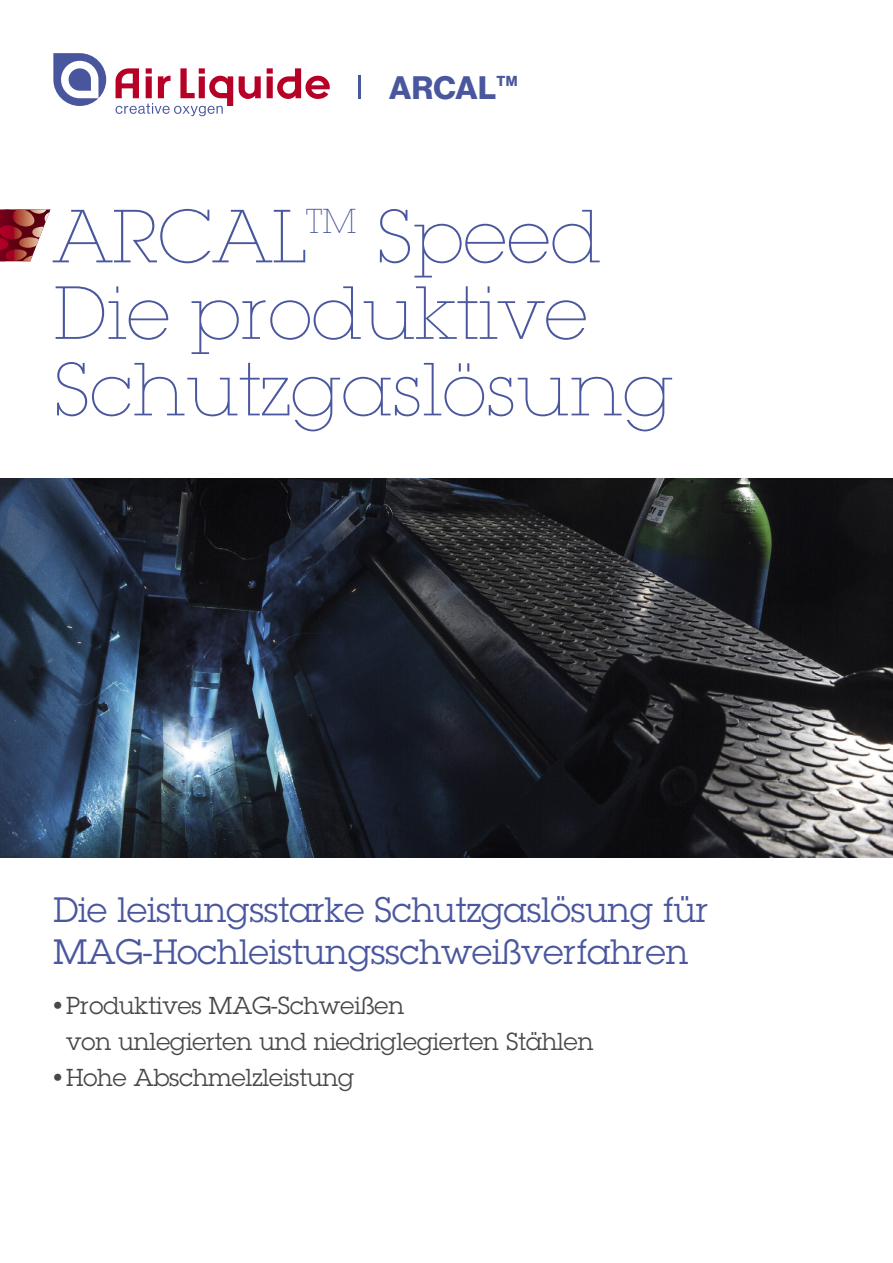
<style>
.page{position:relative;width:893px;height:1263px;background:#fff}
.page>*{position:absolute;margin:0;border:0;box-sizing:border-box;transform-origin:0 0}
.t1{font:200 73.5px/76.5px "Lubalin Graph Std";color:#4a579e}
.t2{font:34.5px/42px "Lubalin Graph Std";color:#4a579e}
.t3{font:31.8px "N Haas Grotesk DS Pro 75 Bd";letter-spacing:.015em;color:#4a579e}
.t4{font:24px/36px "Lubalin Graph Std";color:#484848}
.t5{font:14.25px "N Haas Grotesk DS Pro 75 Bd";color:#4a579e}
.s1{font-weight:200}
</style>
<div class="page">
<hr style="left:358px;top:75px;width:2px;height:24px;background:#4a579e">
<img style="left:0;top:478px;width:893px;height:379px">
<svg style="left:53px;top:53px;width:53px;height:53px"></svg>
<svg style="left:239px;top:76px;width:22px;height:23px"></svg>
<svg style="left:267px;top:68px;width:63px;height:31px"></svg>
<svg style="left:116px;top:68px;width:117px;height:48px"></svg>
<svg style="left:0;top:209px;width:51px;height:53px"></svg>
<h3 class="t3" style="left:389px;top:69px;width:109px">ARCAL</h3>
<p class="t5" style="left:497px;top:73px;width:22px">TM</p>
<h1 class="t1" style="left:53px;top:199px;width:622px">ARCAL<sup>TM</sup> Speed<br>Die produktive<br>Schutzgaslösung</h1>
<h2 class="t2" style="left:53px;top:888px;width:656px">Die leistungsstarke Schutzgaslösung für<br>MAG-Hochleistungsschweißverfahren</h2>
<p class="t4" style="left:66px;top:987px;width:529px;text-indent:-13px"><span class="s1">•</span> Produktives MAG-Schweißen<br>von unlegierten und niedriglegierten Stählen</p>
<p class="t4" style="left:53px;top:1059px;width:302px"><span class="s1">•</span> Hohe Abschmelzleistung</p>
</div>
